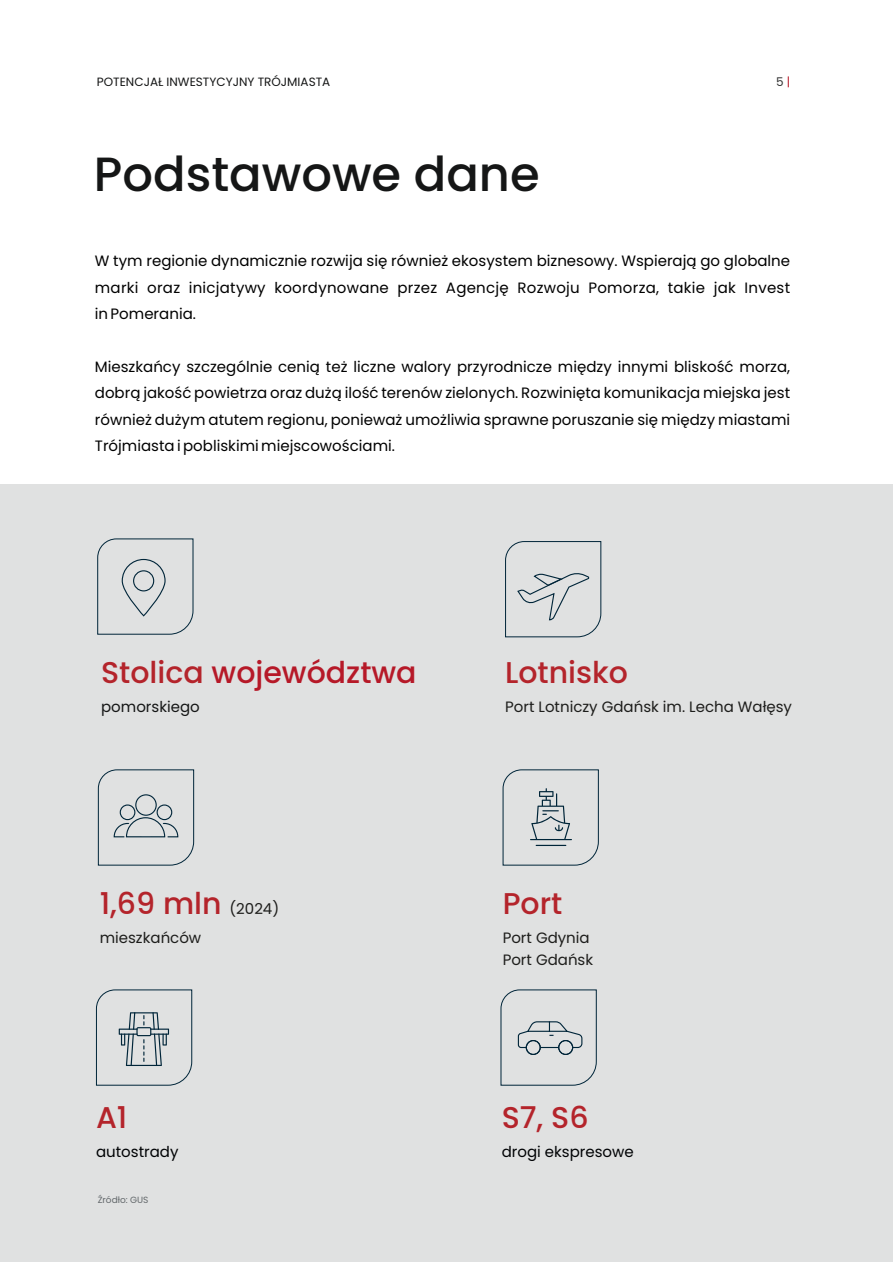
<style>
.page{position:relative;width:893px;height:1262px;background:#fff}
.page>*{position:absolute;margin:0;border:0;box-sizing:border-box;transform-origin:0 0}
.t1{font:500 48px "Poppins";color:#151616}
.t2{font:500 30px "Poppins";color:#b4242b}
.t3{font:500 30px "Poppins";color:#b61928}
.t4{font:15px/26.4px "Poppins";color:#000;text-align:justify}
.t5{font:15px/21.6px "Poppins";color:#1d1d1b}
.t6{font:15px "Poppins";color:#000204}
.t7{font:15px "Poppins";color:#151616}
.t8{font:12px "Poppins";color:#151616}
.t9{font:12px "Poppins";color:#333}
.t10{font:9px "Poppins";color:#62676a}
.s1{color:#b61928}
.s2{color:#b4242b}
.s3{font-weight:400;font-size:15px;color:#1d1d1b}
</style>
<div class="page">
<div style="left:0;top:485px;width:893px;height:777px;background:#e0e1e1"></div>
<svg style="left:97px;top:538px;width:97px;height:97px"></svg>
<svg style="left:98px;top:769px;width:96px;height:97px"></svg>
<svg style="left:505px;top:541px;width:96px;height:96px"></svg>
<svg style="left:502px;top:769px;width:97px;height:97px"></svg>
<hr style="left:535px;top:844px;width:31px;height:2px;background:#002539">
<svg style="left:500px;top:989px;width:97px;height:97px"></svg>
<svg style="left:96px;top:989px;width:96px;height:97px"></svg>
<p class="t8" style="left:97px;top:73px;width:235px">POTENCJAŁ INWESTYCYJNY TRÓJMIASTA</p>
<h1 class="t1" style="left:94px;top:140px;width:447px">Podstawowe dane</h1>
<p class="t9" style="left:776px;top:73px;width:16px">5 <span class="s1">|</span></p>
<p class="t4" style="left:95px;top:248px;width:696px">W tym regionie dynamicznie rozwija się również ekosystem biznesowy. Wspierają go globalne marki oraz inicjatywy koordynowane przez Agencję Rozwoju Pomorza, takie jak Invest in Pomerania.</p>
<p class="t4" style="left:95px;top:353px;width:696px">Mieszkańcy szczególnie cenią też liczne walory przyrodnicze między innymi bliskość morza, dobrą jakość powietrza oraz dużą ilość terenów zielonych. Rozwinięta komunikacja miejska jest również dużym atutem regionu, ponieważ umożliwia sprawne poruszanie się między miastami Trójmiasta i pobliskimi miejscowościami.</p>
<h2 class="t3" style="left:101px;top:651px;width:317px"><span class="s2">Stolica</span> województwa</h2>
<p class="t7" style="left:101px;top:696px;width:100px">pomorskiego</p>
<h2 class="t2" style="left:100px;top:882px;width:181px">1,69 mln <span class="s3">(2024)</span></h2>
<p class="t5" style="left:100px;top:927px;width:103px">mieszkańców</p>
<h2 class="t2" style="left:96px;top:1096px;width:33px">A1</h2>
<p class="t6" style="left:96px;top:1141px;width:84px">autostrady</p>
<p class="t10" style="left:98px;top:1193px;width:52px">Źródło: GUS</p>
<h2 class="t2" style="left:505px;top:651px;width:124px">Lotnisko</h2>
<p class="t5" style="left:505px;top:696px;width:288px">Port Lotniczy Gdańsk im. Lecha Wałęsy</p>
<h2 class="t2" style="left:502px;top:882px;width:61px">Port</h2>
<p class="t5" style="left:502px;top:927px;width:92px">Port Gdynia<br>Port Gdańsk</p>
<h2 class="t2" style="left:501px;top:1096px;width:88px">S7, S6</h2>
<p class="t6" style="left:501px;top:1141px;width:134px">drogi ekspresowe</p>
</div>
